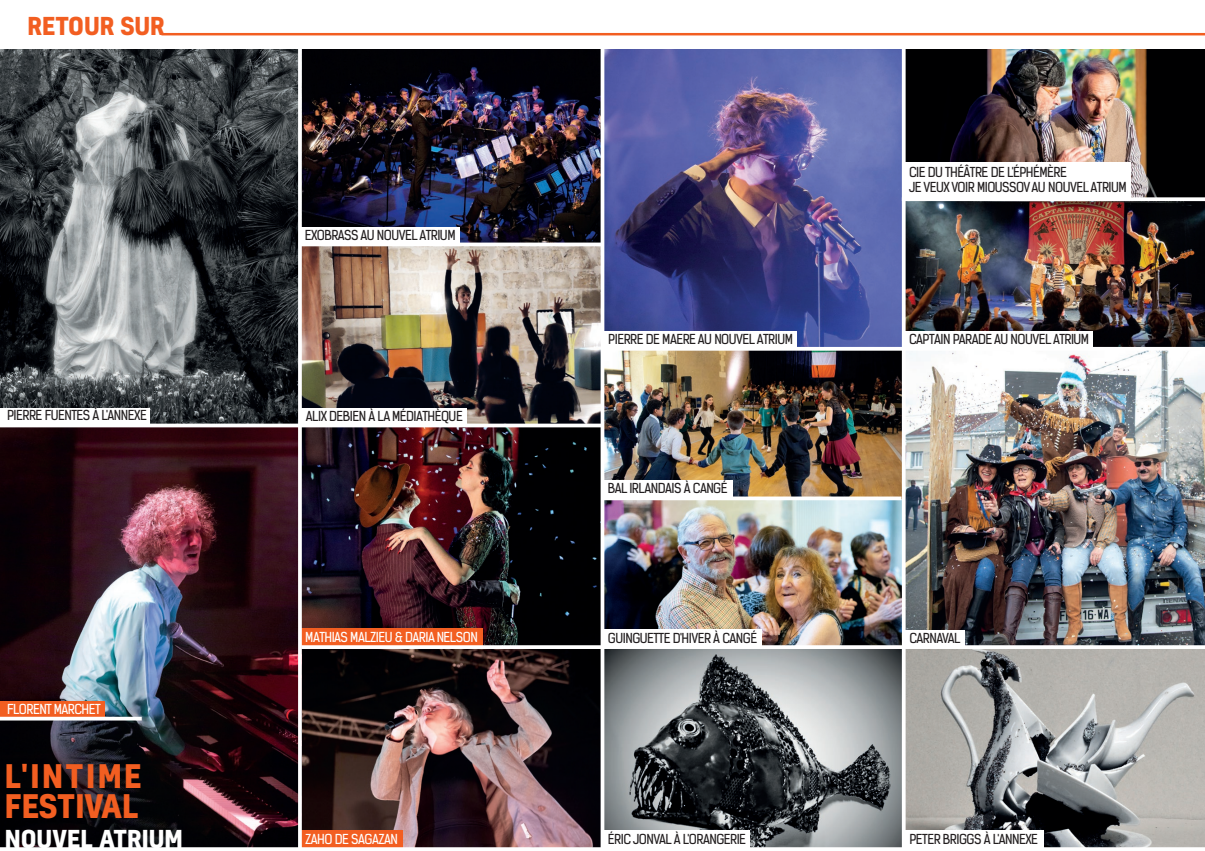
<style>
.page{position:relative;width:1205px;height:851px;background:#fff}
.page>*{position:absolute;margin:0;border:0;box-sizing:border-box;transform-origin:0 0}
.t1{font:700 31.25px/30px "Kelson";color:#f25e21}
.t2{font:700 23.75px "Kelson";color:#fff}
.t3{font:700 23.75px "Kelson";color:#f25e21}
.t4{font:13.12px/15.2px "Kelson Sans";letter-spacing:-.04em;color:#231f20}
.t5{font:13.12px "Kelson Sans";letter-spacing:-.04em;color:#fff}
</style>
<div class="page">
<img style="left:0;top:50px;width:1205px;height:797px">
<div style="left:904px;top:630px;width:61px;height:17px;background:#fff"></div>
<div style="left:904px;top:830px;width:139px;height:17px;background:#fff"></div>
<div style="left:602px;top:830px;width:148px;height:19px;background:#fff"></div>
<div style="left:602px;top:629px;width:159px;height:18px;background:#fff"></div>
<div style="left:602px;top:480px;width:130px;height:18px;background:#fff"></div>
<div style="left:602px;top:331px;width:195px;height:17px;background:#fff"></div>
<div style="left:300px;top:227px;width:159px;height:17px;background:#fff"></div>
<div style="left:300px;top:407px;width:167px;height:18px;background:#fff"></div>
<div style="left:301px;top:628px;width:182px;height:17px;background:#f25e21"></div>
<div style="left:301px;top:830px;width:101px;height:19px;background:#f25e21"></div>
<div style="left:0;top:407px;width:150px;height:18px;background:#fff"></div>
<div style="left:0;top:701px;width:105px;height:16px;background:#f25e21"></div>
<div style="left:904px;top:162px;width:226px;height:36px;background:#fff"></div>
<div style="left:905px;top:331px;width:188px;height:18px;background:#fff"></div>
<hr style="left:0;top:847px;width:1205px;height:3px;background:#fff">
<svg style="left:0;top:716px;width:142px;height:4px"></svg>
<hr style="left:902px;top:26px;width:3px;height:824px;background:#fff">
<hr style="left:902px;top:197px;width:303px;height:4px;background:#fff">
<svg style="left:302px;top:645px;width:903px;height:4px"></svg>
<svg style="left:298px;top:32px;width:4px;height:815px"></svg>
<svg style="left:600px;top:32px;width:4px;height:816px"></svg>
<hr style="left:0;top:423px;width:602px;height:4px;background:#fff">
<hr style="left:602px;top:347px;width:603px;height:3px;background:#fff">
<hr style="left:602px;top:496px;width:299px;height:4px;background:#fff">
<hr style="left:299px;top:242px;width:303px;height:4px;background:#fff">
<hr style="left:161px;top:33px;width:1044px;height:2px;background:#f25e21">
<h2 class="t3" style="left:27px;top:9px;width:139px">RETOUR SUR</h2>
<p class="t4" style="left:7px;top:408px;width:141px">PIERRE FUENTES À L'ANNEXE</p>
<p class="t5" style="left:7px;top:700px;width:95px">FLORENT MARCHET</p>
<p class="t4" style="left:305px;top:227px;width:152px">EXOBRASS AU NOUVEL ATRIUM</p>
<p class="t4" style="left:306px;top:408px;width:158px">ALIX DEBIEN À LA MÉDIATHÈQUE</p>
<p class="t5" style="left:305px;top:628px;width:174px">MATHIAS MALZIEU &amp; DARIA NELSON</p>
<p class="t4" style="left:608px;top:331px;width:186px">PIERRE DE MAERE AU NOUVEL ATRIUM</p>
<p class="t4" style="left:608px;top:480px;width:121px">BAL IRLANDAIS À CANGÉ</p>
<p class="t4" style="left:608px;top:630px;width:151px">GUINGUETTE D'HIVER À CANGÉ</p>
<p class="t4" style="left:909px;top:164px;width:219px">CIE DU THÉÂTRE DE L'ÉPHÉMÈRE<br>JE VEUX VOIR MIOUSSOV AU NOUVEL ATRIUM</p>
<p class="t4" style="left:909px;top:331px;width:182px">CAPTAIN PARADE AU NOUVEL ATRIUM</p>
<p class="t4" style="left:909px;top:630px;width:53px">CARNAVAL</p>
<h1 class="t1" style="left:5px;top:759px;width:139px">L'INTIME<br>FESTIVAL</h1>
<h2 class="t2" style="left:5px;top:821px;width:180px">NOUVEL ATRIUM</h2>
<p class="t4" style="left:608px;top:831px;width:140px">ÉRIC JONVAL À L'ORANGERIE</p>
<p class="t4" style="left:909px;top:831px;width:130px">PETER BRIGGS À L'ANNEXE</p>
<p class="t5" style="left:305px;top:830px;width:94px">ZAHO DE SAGAZAN</p>
</div>
